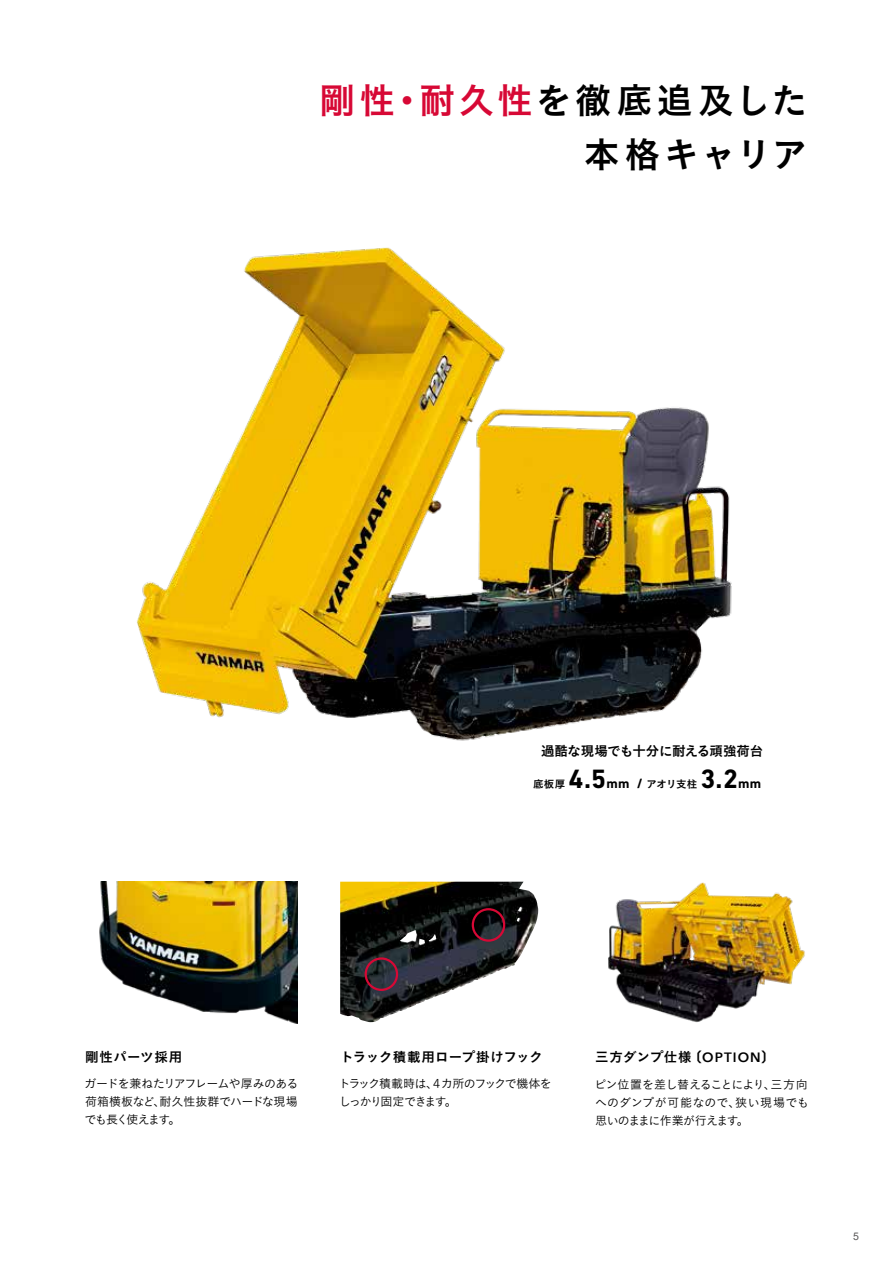
<style>
.page{position:relative;width:893px;height:1263px;background:#fff}
.page>*{position:absolute;margin:0;border:0;box-sizing:border-box;transform-origin:0 0}
.t1{font:36px/54px "Koburina Go Std W6";letter-spacing:.09em;color:#000;text-align:right}
.t2{font:700 27px "DIN Next LT Pro";color:#000}
.t3{font:13.5px "Koburina Go Std W6";color:#000}
.t4{font:13.5px "Koburina Go Std W6";letter-spacing:-.025em;color:#000}
.t5{font:13.5px "Koburina Go Std W6";letter-spacing:.05em;color:#000}
.t6{font:12px/18px "Koburina Go Std W3";letter-spacing:-.055em;color:#000;text-align:justify}
.t7{font:12px/18px "Koburina Go Std W3";letter-spacing:-.12em;color:#000}
.t8{font:10.5px "Koburina Go Std W6";color:#000}
.t9{font:10.5px "Arial";color:#595757}
.s1{color:#d70835}
.s2{font-family:"DIN Next LT Pro";font-weight:700;font-size:27px}
.s3{font-family:"DIN Next LT Pro";font-weight:700;font-size:13.5px}
.s4{font-size:13.5px}
.s5{font-family:"Avenir Next";font-weight:600}
</style>
<div class="page">
<img style="left:137px;top:247px;width:595px;height:494px">
<img style="left:99px;top:882px;width:199px;height:141px">
<img style="left:608px;top:882px;width:197px;height:141px">
<img style="left:340px;top:882px;width:198px;height:140px">
<svg style="left:365px;top:957px;width:33px;height:34px"></svg>
<svg style="left:472px;top:908px;width:33px;height:34px"></svg>
<h1 class="t1" style="left:319px;top:74px;width:490px"><span class="s1">剛性･耐久性</span>を徹底追及した本格キャリア</h1>
<p class="t4" style="left:541px;top:741px;width:224px">過酷な現場でも十分に耐える頑強荷台</p>
<p class="t8" style="left:533px;top:776px;width:166px">底板厚 <span class="s2">4.5</span><span class="s3">mm /</span> アオリ支柱</p>
<h2 class="t2" style="left:700px;top:763px;width:62px">3.2<span class="s4">mm</span></h2>
<p class="t5" style="left:85px;top:1046px;width:99px">剛性パーツ採用</p>
<p class="t6" style="left:84px;top:1074px;width:216px">ガードを兼ねたリアフレームや厚みのある荷箱横板など、耐久性抜群でハードな現場でも長く使えます。</p>
<p class="t3" style="left:340px;top:1046px;width:204px">トラック積載用ロープ掛けフック</p>
<p class="t7" style="left:338px;top:1074px;width:215px">トラック積載時は、４カ所のフックで機体をしっかり固定できます。</p>
<p class="t3" style="left:595px;top:1047px;width:181px">三方ダンプ仕様〔<span class="s5">OPTION</span>〕</p>
<p class="t6" style="left:594px;top:1075px;width:216px">ピン位置を差し替えることにより、三方向へのダンプが可能なので、狭い現場でも思いのままに作業が行えます。</p>
<p class="t9" style="left:853px;top:1229px;width:7px">5</p>
</div>
